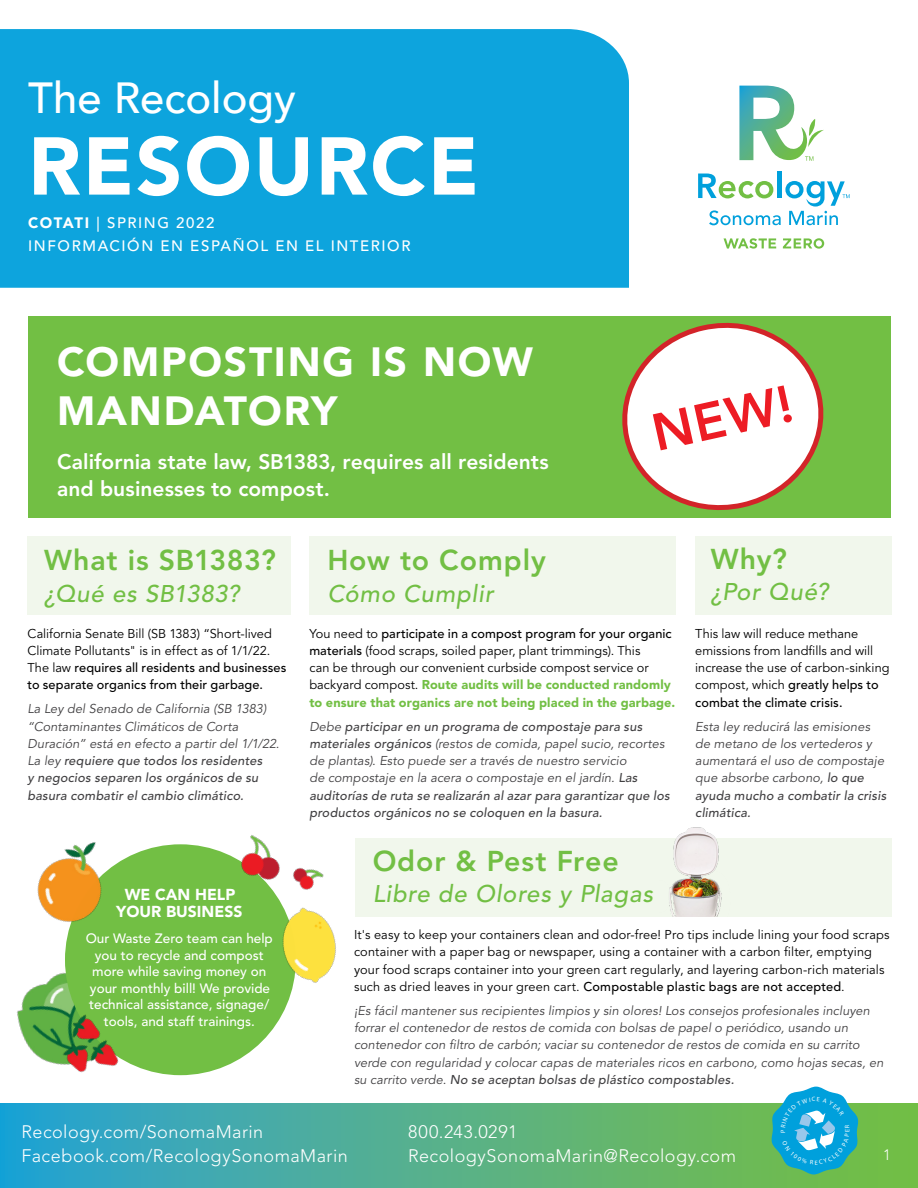
<style>
.page{position:relative;width:918px;height:1188px;background:#fff}
.page>*{position:absolute;margin:0;border:0;box-sizing:border-box;transform-origin:0 0}
.t1{font:900 81px "Avenir LT Std";letter-spacing:.025em;color:#fff}
.Italics{font:800 52.05px "Avenir LT Std";color:#ed1c24}
.t2{font:500 43.5px "Avenir";color:#fff}
.Sub_Headers{font:900 40.5px/49.5px "Avenir LT Std";letter-spacing:.045em;color:#fff}
.Article_Title{font:800 28.5px "Avenir LT Std";letter-spacing:.03em;color:#72bf44}
.Article_Title-2{font:italic 500 24px "Avenir LT Std";letter-spacing:.035em;color:#72bf44}
.Sub_Headers-2{font:800 21px/27px "Avenir LT Std";color:#fff}
.Article_Secondary_Ti{font:300 18px "Avenir LT Std";letter-spacing:.025em;color:#fff}
.t3{font:900 15.75px "Avenir LT Std";color:#fff}
.Masthead__Newsletter{font:500 15px "Avenir LT Std";letter-spacing:.105em;color:#fff}
.Italics-2{font:300 15px "Avenir LT Std";color:#fff}
.t4{font:500 13.5px/16.5px "Avenir LT Std";color:#fff;text-align:center}
.t5{font:12.75px/17.2px "Avenir LT Std";letter-spacing:.01em;color:#000}
.t6{font:italic 12.75px/17.2px "Avenir LT Std";letter-spacing:.01em;color:#414042}
.t7{font:italic 500 12.75px/17.2px "Avenir LT Std";letter-spacing:.015em;color:#414042}
.t8{font:6.3px "Myriad Pro";color:#fff}
.s1{font-weight:900}
.s2{font-weight:500}
.s3{font-weight:900;color:#72bf44}
.s4{font-weight:400}
</style>
<div class="page">
<div style="left:28px;top:316px;width:863px;height:202px;background:#72bf44"></div>
<svg style="left:0;top:1104px;width:918px;height:84px;background:#51af8d"></svg>
<div style="left:0;top:29px;width:629px;height:259px;background:#0da4dd"></div>
<hr style="left:777px;top:172px;width:4px;height:26px;background:#00a0dc">
<svg style="left:739px;top:86px;width:85px;height:75px"></svg>
<svg style="left:724px;top:238px;width:52px;height:11px"></svg>
<svg style="left:783px;top:238px;width:41px;height:11px"></svg>
<svg style="left:698px;top:174px;width:152px;height:51px"></svg>
<div style="left:27px;top:536px;width:264px;height:78px;background:#f1f7ec"></div>
<div style="left:695px;top:536px;width:197px;height:78px;background:#f1f7ec"></div>
<div style="left:309px;top:536px;width:367px;height:78px;background:#f1f7ec"></div>
<div style="left:355px;top:838px;width:537px;height:78px;background:#f1f7ec"></div>
<div style="left:65px;top:844px;width:231px;height:231px;background:#72bf44;border-radius:50%"></div>
<img style="left:182px;top:835px;width:216px;height:172px">
<img style="left:17px;top:964px;width:129px;height:109px">
<img style="left:37px;top:842px;width:95px;height:95px">
<img style="left:669px;top:827px;width:53px;height:89px">
<svg style="left:622px;top:322px;width:202px;height:188px"></svg>
<svg style="left:771px;top:1086px;width:88px;height:89px;background:#3eb4cb"></svg>
<p class="t2" style="left:28px;top:61px;width:269px">The Recology</p>
<p class="t1" style="left:28px;top:117px;width:452px">RESOURCE</p>
<p class="Masthead__Newsletter" style="left:28px;top:214px;width:188px"><span class="s1">COTATI</span> | SPRING 2022</p>
<p class="Masthead__Newsletter" style="left:28px;top:237px;width:384px">INFORMACIÓN EN ESPAÑOL EN EL INTERIOR</p>
<p class="Sub_Headers" style="left:57px;top:337px;width:477px">COMPOSTING IS NOW<br>MANDATORY</p>
<p class="Sub_Headers-2" style="left:57px;top:449px;width:493px">California state law, SB1383, requires all residents and businesses to compost.</p>
<p class="Article_Title" style="left:44px;top:543px;width:233px">What is SB1383?</p>
<p class="Article_Title-2" style="left:44px;top:579px;width:197px">¿Qué es SB1383?</p>
<p class="Article_Title" style="left:327px;top:544px;width:220px">How to Comply</p>
<p class="Article_Title-2" style="left:327px;top:580px;width:168px">Cómo Cumplir</p>
<p class="Italics" style="left:647px;top:403px;width:144px;rotate:-12deg">NEW!</p>
<p class="Article_Title" style="left:711px;top:542px;width:78px">Why?</p>
<p class="Article_Title-2" style="left:711px;top:578px;width:119px">¿Por Qué?</p>
<p class="t5" style="left:27px;top:625px;width:260px">California Senate Bill (SB 1383) “Short-lived Climate Pollutants" is in effect as of 1/1/22.<br>The law <span class="s2">requires all residents and businesses to separate organics from their garbage.</span></p>
<p class="t6" style="left:27px;top:701px;width:254px">La Ley del Senado de California (SB 1383) “Contaminantes Climáticos de Corta Duración” está en efecto a partir del 1/1/22.<br>La ley <span class="s2">requiere que todos los residentes<br>y negocios separen los orgánicos de su basura combatir el cambio climático.</span></p>
<p class="t5" style="left:309px;top:625px;width:367px">You need to <span class="s2">participate in a compost program for your organic materials</span> (food scraps, soiled paper, plant trimmings). This<br>can be through our convenient curbside compost service or backyard compost. <span class="s3">Route audits will be conducted randomly to ensure that organics are not being placed in the garbage.</span></p>
<p class="t7" style="left:309px;top:718px;width:362px"><span class="s4">Debe</span> participar en un programa de compostaje para sus materiales orgánicos <span class="s4">(restos de comida, papel sucio, recortes de plantas). Esto puede ser a través de nuestro servicio<br>de compostaje en la acera o compostaje en el jardín.</span> Las auditorías de ruta se realizarán al azar para garantizar que los productos orgánicos no se coloquen en la basura.</p>
<p class="Article_Title" style="left:373px;top:844px;width:248px">Odor &amp; Pest Free</p>
<p class="t5" style="left:695px;top:625px;width:196px">This law will reduce methane emissions from landfills and will increase the use of carbon-sinking compost, which <span class="s2">greatly helps to combat the climate crisis.</span></p>
<p class="t6" style="left:695px;top:718px;width:193px">Esta ley reducirá las emisiones de metano de los vertederos y aumentará el uso de compostaje que absorbe carbono, <span class="s2">lo que ayuda mucho a combatir la crisis climática.</span></p>
<p class="t3" style="left:125px;top:885px;width:112px">WE CAN HELP</p>
<p class="Article_Title-2" style="left:373px;top:880px;width:282px">Libre de Olores y Plagas</p>
<p class="t3" style="left:116px;top:902px;width:128px">YOUR BUSINESS</p>
<p class="t4" style="left:86px;top:931px;width:189px">Our Waste Zero team can help you to recycle and compost more while saving money on your monthly bill! We provide technical assistance, signage/ tools, and staff trainings.</p>
<p class="t5" style="left:354px;top:926px;width:537px">It's easy to keep your containers clean and odor-free! Pro tips include lining your food scraps container with a paper bag or newspaper, using a container with a carbon filter, emptying your food scraps container into your green cart regularly, and layering carbon-rich materials such as dried leaves in your green cart. <span class="s2">Compostable plastic bags are not accepted</span>.</p>
<p class="t6" style="left:354px;top:1002px;width:531px">¡Es fácil mantener sus recipientes limpios y sin olores! Los consejos profesionales incluyen forrar el contenedor de restos de comida con bolsas de papel o periódico, usando un contenedor con filtro de carbón; vaciar su contenedor de restos de comida en su carrito verde con regularidad y colocar capas de materiales ricos en carbono, como hojas secas, en su carrito verde. <span class="s2">No se aceptan bolsas de plástico compostables.</span></p>
<p class="Article_Secondary_Ti" style="left:22px;top:1121px;width:243px">Recology.com/SonomaMarin</p>
<p class="Article_Secondary_Ti" style="left:22px;top:1145px;width:328px">Facebook.com/RecologySonomaMarin</p>
<p class="Article_Secondary_Ti" style="left:408px;top:1121px;width:111px">800.243.0291</p>
<p class="Article_Secondary_Ti" style="left:408px;top:1145px;width:329px">RecologySonomaMarin@Recology.com</p>
<p class="Italics-2" style="left:883px;top:1146px;width:9px">1</p>
<p class="t8" style="left:844px;top:1132px;width:5px;rotate:-90deg">E</p>
</div>
